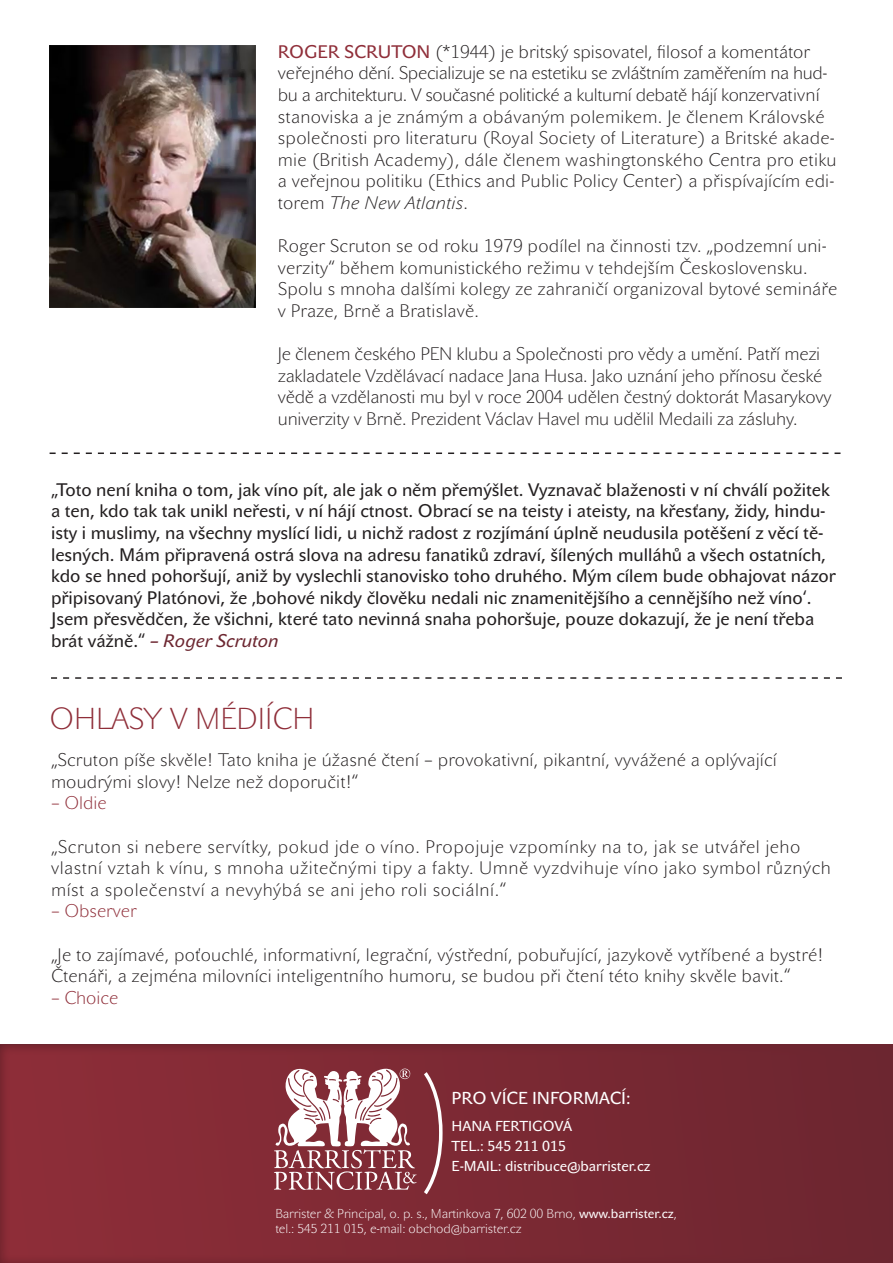
<style>
.page{position:relative;width:893px;height:1263px;background:#fff}
.page>*{position:absolute;margin:0;border:0;box-sizing:border-box;transform-origin:0 0}
.t1{font:30px "John Sans White Pro";color:#8f2e39}
.t2{font:18px/21.6px "John Sans White Pro";letter-spacing:.01em;color:#231f20}
.t3{font:700 18px/21.6px "John Sans White Pro";color:#231f20}
.t4{font:18px/21.6px "John Sans White Pro";letter-spacing:-.01em;color:#231f20}
.t5{font:18px/21.6px "John Sans White Pro";letter-spacing:.03em;color:#231f20}
.t6{font:18px "John Sans White Pro";color:#8f2e39}
.t7{font:700 17.1px "John Sans White Pro";color:#fff}
.t8{font:700 14.25px "John Sans White Pro";color:#fff}
.t9{font:12.9px/15.5px "John Sans White Pro";letter-spacing:-.01em;color:#fff}
.s1{font-weight:700;color:#8f2e39}
.s2{font-style:italic}
.s3{font-style:italic;color:#6c2630}
.s4{font-weight:700}
</style>
<div class="page">
<div style="left:0;top:1044px;width:893px;height:219px;background:#231f20;opacity:.45"></div>
<img style="left:50px;top:45px;width:206px;height:263px">
<svg style="left:50px;top:452px;width:790px;height:2px"></svg>
<svg style="left:274px;top:1068px;width:170px;height:129px"></svg>
<svg style="left:51px;top:677px;width:791px;height:2px"></svg>
<p class="t2" style="left:278px;top:41px;width:560px"><span class="s1">ROGER SCRUTON</span> (*1944) je britský spisovatel, filosof a komentátor veřejného dění. Specializuje se na estetiku se zvláštním zaměřením na hud&shy;bu a architekturu. V současné politické a kulturní debatě hájí konzervativní stanoviska a je známým a obávaným polemikem. Je členem Královské společnosti pro literaturu (Royal Society of Literature) a Britské akade&shy;mie (British Academy), dále členem washingtonského Centra pro etiku a veřejnou politiku (Ethics and Public Policy Center) a přispívajícím edi&shy;torem <span class="s2">The New Atlantis</span>.</p>
<p class="t2" style="left:278px;top:235px;width:561px">Roger Scruton se od roku 1979 podílel na činnosti tzv. „podzemní uni&shy;verzity“ během komunistického režimu v tehdejším Československu.<br>Spolu s mnoha dalšími kolegy ze zahraničí organizoval bytové semináře v Praze, Brně a Bratislavě.</p>
<p class="t4" style="left:278px;top:343px;width:555px">Je členem českého PEN klubu a Společnosti pro vědy a umění. Patří mezi zakladatele Vzdělávací nadace Jana Husa. Jako uznání jeho přínosu české vědě a vzdělanosti mu byl v roce 2004 udělen čestný doktorát Masarykovy univerzity v Brně. Prezident Václav Havel mu udělil Medaili za zásluhy.</p>
<p class="t3" style="left:51px;top:479px;width:786px">„Toto není kniha o tom, jak víno pít, ale jak o něm přemýšlet. Vyznavač blaženosti v ní chválí požitek a ten, kdo tak tak unikl neřesti, v ní hájí ctnost. Obrací se na teisty i ateisty, na křesťany, židy, hindu&shy;isty i muslimy, na všechny myslící lidi, u nichž radost z rozjímání úplně neudusila potěšení z věcí tě&shy;lesných. Mám připravená ostrá slova na adresu fanatiků zdraví, šílených mulláhů a všech ostatních, kdo se hned pohoršují, aniž by vyslechli stanovisko toho druhého. Mým cílem bude obhajovat názor připisovaný Platónovi, že ‚bohové nikdy člověku nedali nic znamenitějšího a cennějšího než víno‘.<br>Jsem přesvědčen, že všichni, které tato nevinná snaha pohoršuje, pouze dokazují, že je není třeba brát vážně.“ <span class="s3">– Roger Scruton</span></p>
<p class="t1" style="left:50px;top:701px;width:266px">OHLASY V MÉDIÍCH</p>
<p class="t2" style="left:51px;top:749px;width:727px">„Scruton píše skvěle! Tato kniha je úžasné čtení – provokativní, pikantní, vyvážené a oplývající moudrými slovy! Nelze než doporučit!“</p>
<p class="t6" style="left:51px;top:793px;width:57px">– Oldie</p>
<p class="t5" style="left:51px;top:836px;width:781px">„Scruton si nebere servítky, pokud jde o víno. Propojuje vzpomínky na to, jak se utvářel jeho vlastní vztah k vínu, s mnoha užitečnými tipy a fakty. Umně vyzdvihuje víno jako symbol různých míst a společenství a nevyhýbá se ani jeho roli sociální.“</p>
<p class="t6" style="left:51px;top:901px;width:87px">– Observer</p>
<p class="t2" style="left:51px;top:944px;width:774px">„Je to zajímavé, poťouchlé, informativní, legrační, výstřední, pobuřující, jazykově vytříbené a bystré!<br>Čtenáři, a zejména milovníci inteligentního humoru, se budou při čtení této knihy skvěle bavit.“</p>
<p class="t6" style="left:51px;top:987px;width:69px">– Choice</p>
<p class="t7" style="left:452px;top:1088px;width:181px">PRO VÍCE INFORMACÍ:</p>
<p class="t8" style="left:452px;top:1118px;width:122px">HANA FERTIGOVÁ</p>
<p class="t8" style="left:452px;top:1138px;width:116px">TEL.: 545 211 015</p>
<p class="t8" style="left:452px;top:1158px;width:200px">E-MAIL: distribuce@barrister.cz</p>
<p class="t9" style="left:275px;top:1206px;width:403px">Barrister &amp; Principal, o. p. s., Martinkova 7, 602 00 Brno, <span class="s4">www.barrister.cz</span>, tel.: 545 211 015, e-mail: obchod@barrister.cz</p>
</div>
